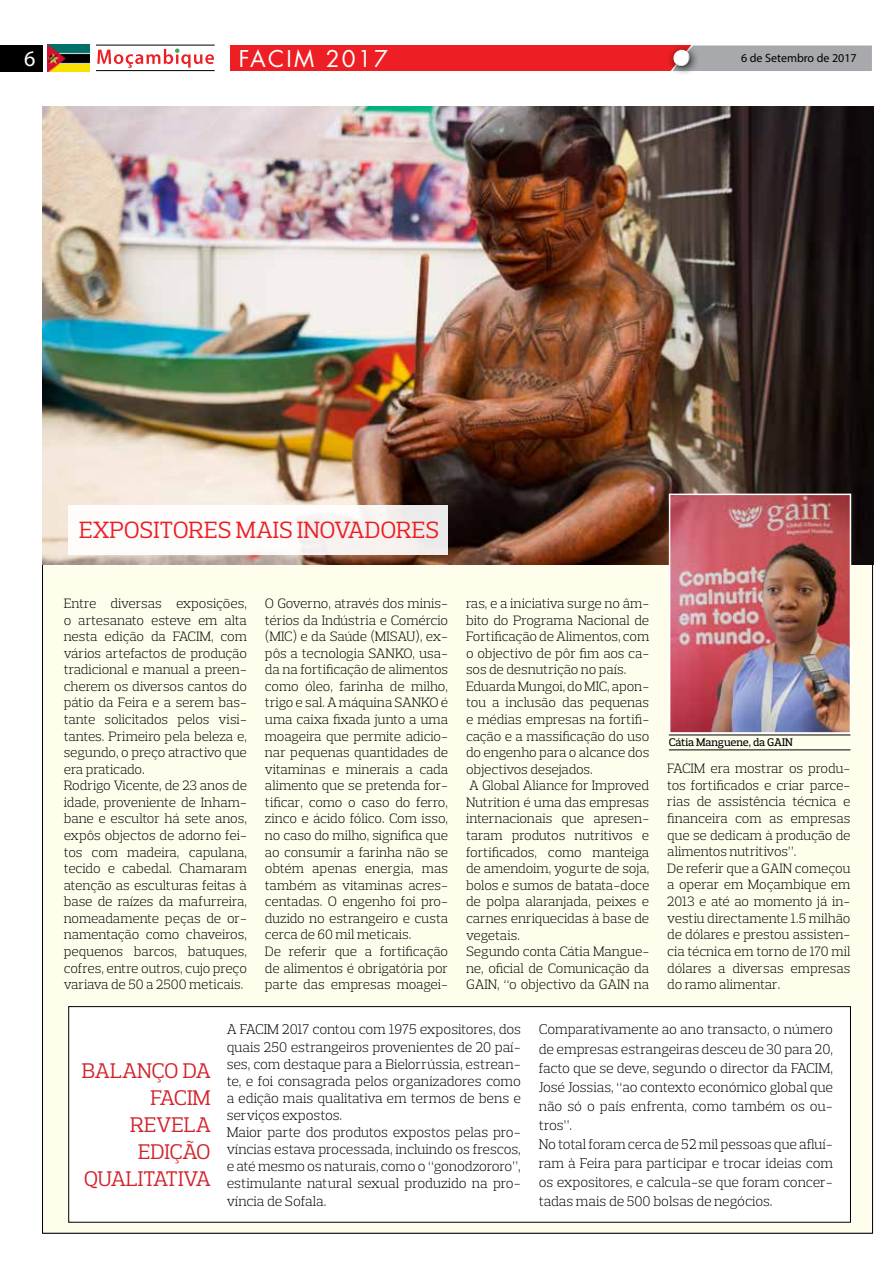
<style>
.page{position:relative;width:893px;height:1263px;background:#fff}
.page>*{position:absolute;margin:0;border:0;box-sizing:border-box;transform-origin:0 0}
.t1{font:24px "Prelo Slab";color:#ed1d24}
.t2{font:22.5px "Futura";letter-spacing:.1em;color:#fff}
.t3{font:22.2px "Myriad Pro";color:#fff}
.t4{font:21.6px/27px "Prelo Slab";color:#d2232a;text-align:right}
.t5{font:300 14.25px/17.1px "Prelo Slab";letter-spacing:-.01em;color:#000}
.t6{font:300 13.8px/16.5px "Prelo Slab";letter-spacing:-.01em;color:#000}
.t7{font:12px "Myriad Pro";color:#000}
.t8{font:500 11.25px "Prelo Slab";letter-spacing:-.01em;color:#000}
</style>
<div class="page">
<div style="left:230px;top:45px;width:642px;height:26px;background:#ed1f24"></div>
<div style="left:699px;top:45px;width:173px;height:26px;background:#a7a9ac"></div>
<div style="left:0;top:45px;width:43px;height:26px;background:#000"></div>
<div style="left:667px;top:44px;width:32px;height:32px;background:#000;opacity:.75"></div>
<div style="left:672px;top:49px;width:20px;height:14px;background:#fff;opacity:.75"></div>
<div style="left:672px;top:52px;width:20px;height:17px;background:#000;opacity:.75"></div>
<hr style="left:96px;top:70px;width:119px;height:1px;background:#000">
<svg style="left:97px;top:48px;width:117px;height:20px"></svg>
<hr style="left:96px;top:45px;width:119px;height:1px;background:#000">
<img style="left:48px;top:45px;width:41px;height:26px">
<div style="left:43px;top:107px;width:829px;height:1126px;background:#fffdec"></div>
<div style="left:69px;top:1006px;width:781px;height:216px;background:#fff"></div>
<div style="left:69px;top:1006px;width:782px;height:216px;border:1px solid #000"></div>
<img style="left:43px;top:106px;width:830px;height:458px">
<div style="left:69px;top:505px;width:379px;height:50px;background:linear-gradient(to right,#fff,#f2efed)"></div>
<img style="left:672px;top:497px;width:176px;height:234px">
<div style="left:669px;top:494px;width:182px;height:240px;border:2px solid #fff"></div>
<hr style="left:669px;top:735px;width:181px;height:1px;background:#000">
<hr style="left:669px;top:750px;width:181px;height:1px;background:#000">
<h3 class="t3" style="left:24px;top:45px;width:13px">6</h3>
<h2 class="t2" style="left:239px;top:43px;width:150px">FACIM 2017</h2>
<p class="t7" style="left:741px;top:51px;width:117px">6 de Setembro de 2017</p>
<h1 class="t1" style="left:79px;top:515px;width:362px">EXPOSITORES MAIS INOVADORES</h1>
<p class="t6" style="left:64px;top:595px;width:185px">Entre diversas exposições, o artesanato esteve em alta nesta edição da FACIM, com vários artefactos de produção tradicional e manual a preen&shy;cherem os diversos cantos do pátio da Feira e a serem bas&shy;tante solicitados pelos visi&shy;tantes. Primeiro pela beleza e, segundo, o preço atractivo que era praticado.<br>Rodrigo Vicente, de 23 anos de idade, proveniente de Inham&shy;bane e escultor há sete anos, expôs objectos de adorno fei&shy;tos com madeira, capulana, tecido e cabedal. Chamaram atenção as esculturas feitas à base de raízes da mafurreira, nomeadamente peças de or&shy;namentação como chaveiros, pequenos barcos, batuques, cofres, entre outros, cujo preço variava de 50 a 2500 meticais.</p>
<p class="t6" style="left:265px;top:595px;width:185px">O Governo, através dos minis&shy;térios da Indústria e Comércio (MIC) e da Saúde (MISAU), ex&shy;pôs a tecnologia SANKO, usa&shy;da na fortificação de alimentos como óleo, farinha de milho, trigo e sal. A máquina SANKO é uma caixa fixada junto a uma moageira que permite adicio&shy;nar pequenas quantidades de vitaminas e minerais a cada alimento que se pretenda for&shy;tificar, como o caso do ferro, zinco e ácido fólico. Com isso, no caso do milho, significa que ao consumir a farinha não se obtém apenas energia, mas também as vitaminas acres&shy;centadas. O engenho foi pro&shy;duzido no estrangeiro e custa cerca de 60 mil meticais.<br>De referir que a fortificação de alimentos é obrigatória por parte das empresas moagei-</p>
<p class="t6" style="left:466px;top:595px;width:185px">ras, e a iniciativa surge no âm&shy;bito do Programa Nacional de<br>Fortificação de Alimentos, com o objectivo de pôr fim aos ca&shy;sos de desnutrição no país.<br>Eduarda Mungoi, do MIC, apon&shy;tou a inclusão das pequenas e médias empresas na fortifi&shy;cação e a massificação do uso do engenho para o alcance dos objectivos desejados.<br>A Global Aliance for Improved<br>Nutrition é uma das empresas internacionais que apresen&shy;taram produtos nutritivos e fortificados, como manteiga de amendoim, yogurte de soja, bolos e sumos de batata-doce de polpa alaranjada, peixes e carnes enriquecidas à base de vegetais.<br>Segundo conta Cátia Mangue&shy;ne, oficial de Comunicação da<br>GAIN, “o objectivo da GAIN na</p>
<p class="t8" style="left:669px;top:736px;width:125px">Cátia Manguene, da GAIN</p>
<p class="t6" style="left:667px;top:760px;width:185px">FACIM era mostrar os produ&shy;tos fortificados e criar parce&shy;rias de assistência técnica e financeira com as empresas que se dedicam à produção de alimentos nutritivos”.<br>De referir que a GAIN começou a operar em Moçambique em<br>2013 e até ao momento já in&shy;vestiu directamente 1.5 milhão de dólares e prestou assisten&shy;cia técnica em torno de 170 mil dólares a diversas empresas do ramo alimentar.</p>
<h3 class="t4" style="left:82px;top:1057px;width:130px">BALANÇO DA<br>FACIM<br>REVELA<br>EDIÇÃO<br>QUALITATIVA</h3>
<p class="t5" style="left:227px;top:1021px;width:296px">A FACIM 2017 contou com 1975 expositores, dos quais 250 estrangeiros provenientes de 20 paí&shy;ses, com destaque para a Bielorrússia, estrean&shy;te, e foi consagrada pelos organizadores como a edição mais qualitativa em termos de bens e serviços expostos.<br>Maior parte dos produtos expostos pelas pro&shy;víncias estava processada, incluindo os frescos, e até mesmo os naturais, como o “gonodzororo”, estimulante natural sexual produzido na pro&shy;víncia de Sofala.</p>
<p class="t5" style="left:539px;top:1020px;width:296px;line-height:19px">Comparativamente ao ano transacto, o número de empresas estrangeiras desceu de 30 para 20, facto que se deve, segundo o director da FACIM, José Jossias, “ao contexto económico global que não só o país enfrenta, como também os ou&shy;tros”.<br>No total foram cerca de 52 mil pessoas que afluí&shy;ram à Feira para participar e trocar ideias com os expositores, e calcula-se que foram concer&shy;tadas mais de 500 bolsas de negócios.</p>
</div>
